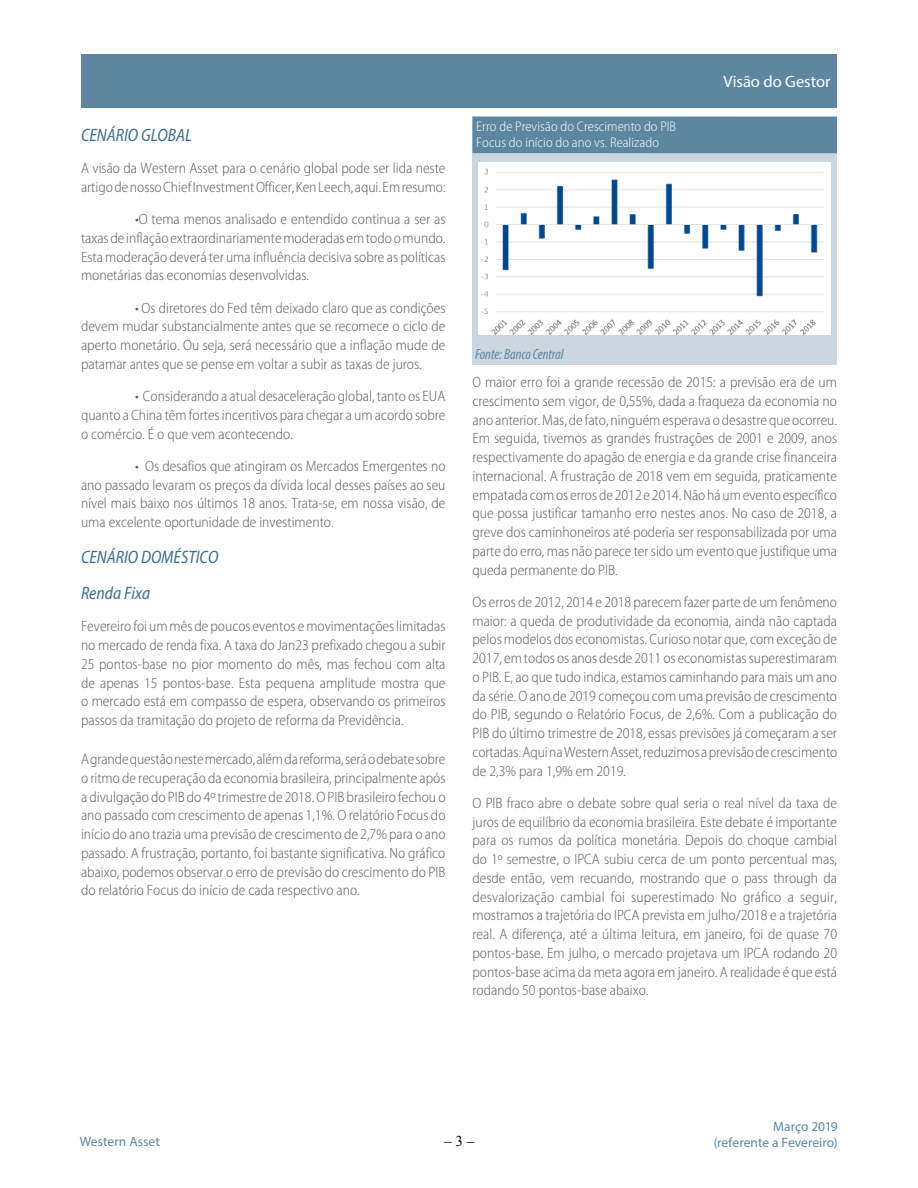
<style>
.page{position:relative;width:918px;height:1188px;background:#fff}
.page>*{position:absolute;margin:0;border:0;box-sizing:border-box;transform-origin:0 0}
.t1{font:italic semi-condensed 18px/36px "Myriad Pro";color:#3b6e8f;scale:.95 1}
.t2{font:16.5px "Myriad Pro";color:#fff}
.t3{font:300 semi-condensed 15px/18.8px "Myriad Pro";color:#58595b;text-align:justify}
.t4{font:300 semi-condensed 15px/18.8px "Myriad Pro";color:#58595b;text-align:justify;scale:.95 1}
.t5{font:15px "Times New Roman";color:#000}
.t6{font:italic condensed 14.85px "Myriad Pro";letter-spacing:-.005em;color:#5d87a1}
.t7{font:300 semi-condensed 13.95px/16.5px "Myriad Pro";letter-spacing:.005em;color:#fff}
.t8{font:13.5px/16.2px "Myriad Pro";color:#5d87a1;text-align:right}
</style>
<div class="page">
<div style="left:81px;top:54px;width:756px;height:54px;background:#5d87a1"></div>
<div style="left:472px;top:116px;width:365px;height:248px;background:#cbd6df"></div>
<div style="left:472px;top:117px;width:365px;height:36px;background:#5d87a1"></div>
<img style="left:479px;top:162px;width:351px;height:173px">
<p class="t1" style="left:81px;top:117px;width:118px">CENÁRIO GLOBAL</p>
<p class="t3" style="left:81px;top:159px;width:366px">A visão da Western Asset para o cenário global pode ser lida neste artigo de nosso Chief Investment Officer, Ken Leech, aqui. Em resumo:</p>
<p class="t3" style="left:81px;top:210px;width:366px;text-indent:54px">•O tema menos analisado e entendido continua a ser as taxas de inflação extraordinariamente moderadas em todo o mundo.<br>Esta moderação deverá ter uma influência decisiva sobre as políticas monetárias das economias desenvolvidas.</p>
<p class="t3" style="left:81px;top:299px;width:366px;text-indent:54px">• Os diretores do Fed têm deixado claro que as condições devem mudar substancialmente antes que se recomece o ciclo de aperto monetário. Ou seja, será necessário que a inflação mude de patamar antes que se pense em voltar a subir as taxas de juros.</p>
<p class="t3" style="left:81px;top:387px;width:366px;text-indent:54px">• Considerando a atual desaceleração global, tanto os EUA quanto a China têm fortes incentivos para chegar a um acordo sobre o comércio. É o que vem acontecendo.</p>
<p class="t3" style="left:81px;top:457px;width:366px;text-indent:54px">• Os desafios que atingiram os Mercados Emergentes no ano passado levaram os preços da dívida local desses países ao seu nível mais baixo nos últimos 18 anos. Trata-se, em nossa visão, de uma excelente oportunidade de investimento.</p>
<p class="t1" style="left:81px;top:540px;width:146px">CENÁRIO DOMÉSTICO<br>Renda Fixa</p>
<p class="t3" style="left:81px;top:617px;width:366px">Fevereiro foi um mês de poucos eventos e movimentações limitadas no mercado de renda fixa. A taxa do Jan23 prefixado chegou a subir 25 pontos-base no pior momento do mês, mas fechou com alta de apenas 15 pontos-base. Esta pequena amplitude mostra que o mercado está em compasso de espera, observando os primeiros passos da tramitação do projeto de reforma da Previdência.</p>
<p class="t3" style="left:81px;top:750px;width:366px">A grande questão neste mercado, além da reforma, será o debate sobre o ritmo de recuperação da economia brasileira, principalmente após a divulgação do PIB do 4º trimestre de 2018. O PIB brasileiro fechou o ano passado com crescimento de apenas 1,1%. O relatório Focus do início do ano trazia uma previsão de crescimento de 2,7% para o ano passado. A frustração, portanto, foi bastante significativa. No gráfico abaixo, podemos observar o erro de previsão do crescimento do PIB do relatório Focus do início de cada respectivo ano.</p>
<p class="t7" style="left:476px;top:118px;width:201px">Erro de Previsão do Crescimento do PIB<br>Focus do início do ano vs. Realizado</p>
<p class="t2" style="left:723px;top:71px;width:109px">Visão do Gestor</p>
<p class="t6" style="left:475px;top:345px;width:90px">Fonte: Banco Central</p>
<p class="t4" style="left:472px;top:373px;width:385px">O maior erro foi a grande recessão de 2015: a previsão era de um crescimento sem vigor, de 0,55%, dada a fraqueza da economia no ano anterior. Mas, de fato, ninguém esperava o desastre que ocorreu.<br>Em seguida, tivemos as grandes frustrações de 2001 e 2009, anos respectivamente do apagão de energia e da grande crise financeira internacional. A frustração de 2018 vem em seguida, praticamente empatada com os erros de 2012 e 2014. Não há um evento específico que possa justificar tamanho erro nestes anos. No caso de 2018, a greve dos caminhoneiros até poderia ser responsabilizada por uma parte do erro, mas não parece ter sido um evento que justifique uma queda permanente do PIB.</p>
<p class="t3" style="left:473px;top:593px;width:366px">Os erros de 2012, 2014 e 2018 parecem fazer parte de um fenômeno maior: a queda de produtividade da economia, ainda não captada pelos modelos dos economistas. Curioso notar que, com exceção de 2017, em todos os anos desde 2011 os economistas superestimaram o PIB. E, ao que tudo indica, estamos caminhando para mais um ano da série. O ano de 2019 começou com uma previsão de crescimento do PIB, segundo o Relatório Focus, de 2,6%. Com a publicação do PIB do último trimestre de 2018, essas previsões já começaram a ser cortadas. Aqui na Western Asset, reduzimos a previsão de crescimento de 2,3% para 1,9% em 2019.</p>
<p class="t3" style="left:473px;top:794px;width:366px">O PIB fraco abre o debate sobre qual seria o real nível da taxa de juros de equilíbrio da economia brasileira. Este debate é importante para os rumos da política monetária. Depois do choque cambial do 1º semestre, o IPCA subiu cerca de um ponto percentual mas, desde então, vem recuando, mostrando que o pass through da desvalorização cambial foi superestimado No gráfico a seguir, mostramos a trajetória do IPCA prevista em julho/2018 e a trajetória real. A diferença, até a última leitura, em janeiro, foi de quase 70 pontos-base. Em julho, o mercado projetava um IPCA rodando 20 pontos-base acima da meta agora em janeiro. A realidade é que está rodando 50 pontos-base abaixo.</p>
<p class="t8" style="left:80px;top:1133px;width:82px">Western Asset</p>
<p class="t5" style="left:444px;top:1131px;width:31px">– 3 –</p>
<p class="t8" style="left:714px;top:1118px;width:126px">Março 2019<br>(referente a Fevereiro)</p>
</div>
